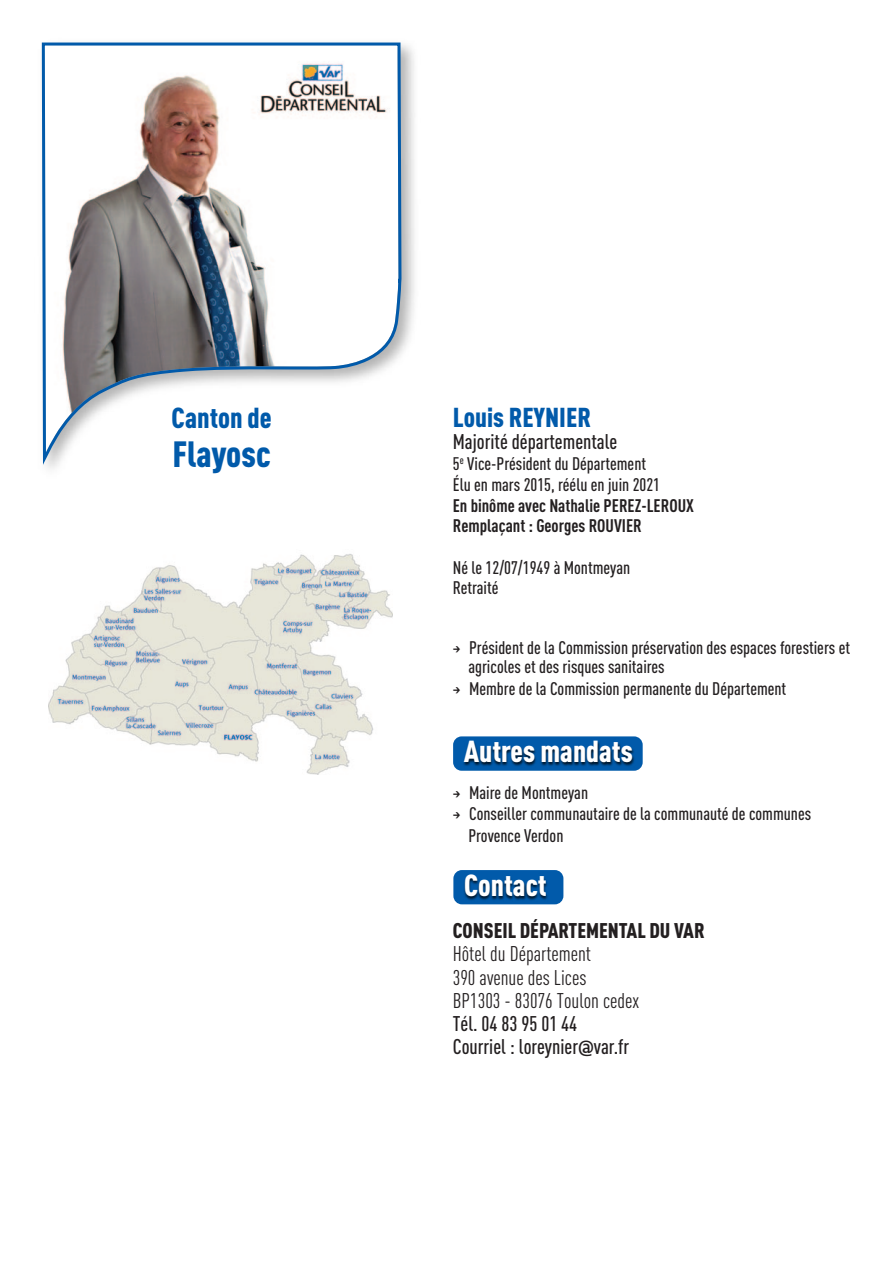
<style>
.page{position:relative;width:893px;height:1263px;background:#fff}
.page>*{position:absolute;margin:0;border:0;box-sizing:border-box;transform-origin:0 0}
.t1{font:900 36px "DIN Cond";color:#015aaa}
.t2{font:900 30px "DIN Cond";color:#fff}
.t3{font:900 28.5px "DIN Cond";color:#015aaa}
.t4{font:900 27px "DIN Cond";color:#015aaa}
.t5{font:500 21px "DIN Cond";color:#231f20}
.t6{font:21px "DIN Cond";color:#231f20}
.t7{font:900 21px "DIN Cond";color:#231f20}
.t8{font:500 18px "DIN Cond";color:#231f20}
.t9{font:700 18px "DIN Cond";color:#231f20}
.s1{font-family:"Bienvenue Picto";font-weight:400;font-size:13.5px}
.s2{font-family:"Bienvenue";font-weight:400}
</style>
<div class="page">
<img style="left:48px;top:554px;width:344px;height:221px">
<svg style="left:42px;top:43px;width:360px;height:422px"></svg>
<div style="left:453px;top:870px;width:110px;height:34px;background:#015aaa;border-radius:9px"></div>
<img style="left:458px;top:870px;width:106px;height:35px">
<img style="left:457px;top:736px;width:186px;height:35px">
<p class="t3" style="left:172px;top:408px;width:102px">Canton de</p>
<p class="t1" style="left:173px;top:441px;width:100px">Flayosc</p>
<p class="t4" style="left:453px;top:408px;width:140px">Louis REYNIER</p>
<p class="t5" style="left:453px;top:434px;width:166px">Majorité départementale</p>
<p class="t8" style="left:453px;top:457px;width:195px">5<sup>e</sup> Vice-Président du Département</p>
<p class="t8" style="left:453px;top:478px;width:209px">Élu en mars 2015, réélu en juin 2021</p>
<p class="t9" style="left:453px;top:499px;width:243px">En binôme avec Nathalie PEREZ-LEROUX</p>
<p class="t9" style="left:453px;top:519px;width:191px">Remplaçant : Georges ROUVIER</p>
<p class="t8" style="left:453px;top:561px;width:179px">Né le 12/07/1949 à Montmeyan</p>
<p class="t8" style="left:453px;top:581px;width:47px">Retraité</p>
<p class="t8" style="left:450px;top:642px;width:401px"><span class="s1">U</span> Président de la Commission préservation des espaces forestiers et</p>
<p class="t8" style="left:468px;top:660px;width:198px">agricoles et des risques sanitaires</p>
<p class="t8" style="left:450px;top:682px;width:337px"><span class="s1">U</span> Membre de la Commission permanente du Département</p>
<p class="t2" style="left:464px;top:741px;width:171px">Autres mandats</p>
<p class="t8" style="left:450px;top:786px;width:139px"><span class="s1">U</span> Maire de Montmeyan</p>
<p class="t8" style="left:450px;top:808px;width:362px"><span class="s1">U</span> Conseiller communautaire de la communauté de communes</p>
<p class="t8" style="left:468px;top:829px;width:97px">Provence Verdon</p>
<p class="t2" style="left:464px;top:875px;width:84px">Contact</p>
<p class="t7" style="left:453px;top:923px;width:253px">CONSEIL DÉPARTEMENTAL DU VAR</p>
<p class="t6" style="left:453px;top:946px;width:140px">Hôtel du Département</p>
<p class="t6" style="left:453px;top:969px;width:135px">390 avenue des Lices</p>
<p class="t6" style="left:453px;top:993px;width:188px">BP1303 - 83076 Toulon cedex</p>
<p class="t5" style="left:453px;top:1016px;width:126px">Tél. 04 83 95 01 44</p>
<p class="t5" style="left:453px;top:1039px;width:178px">Courriel : loreynier<span class="s2">@</span>var.fr</p>
</div>
